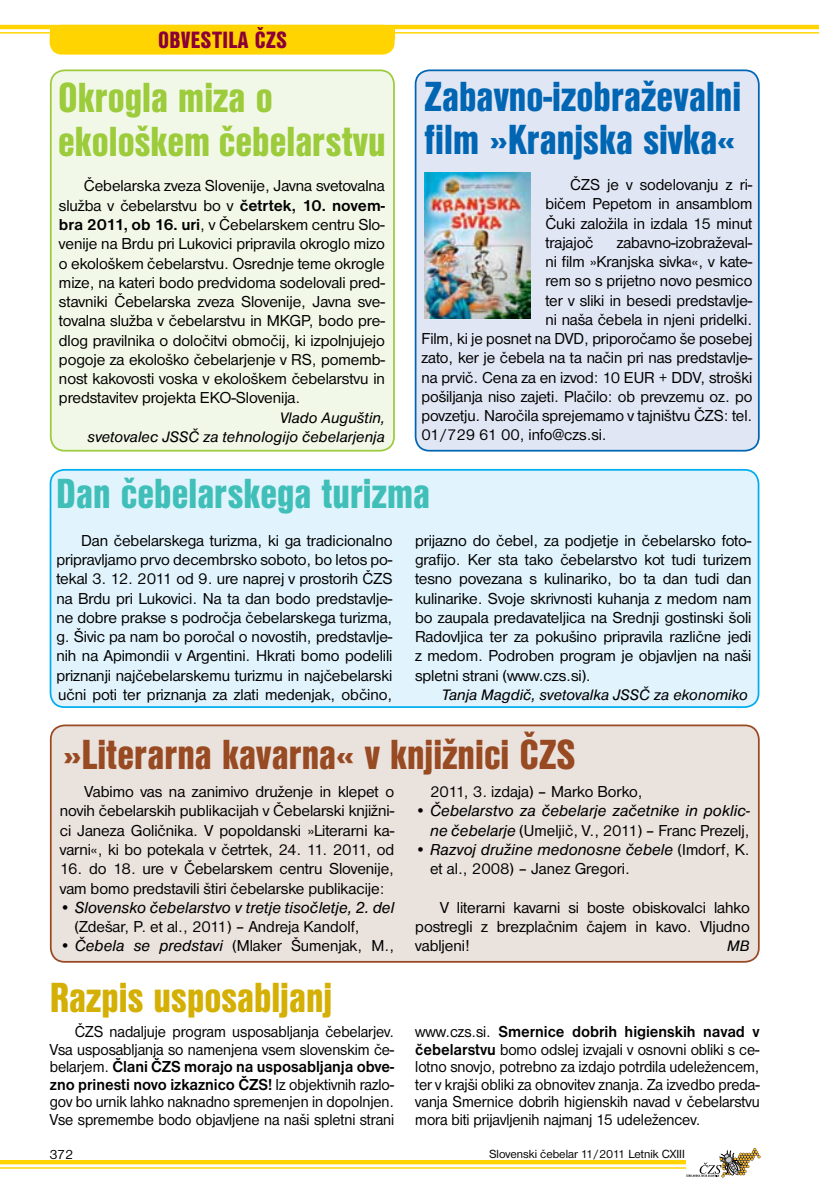
<style>
.page{position:relative;width:819px;height:1191px;background:#fff}
.page>*{position:absolute;margin:0;border:0;box-sizing:border-box;transform-origin:0 0}
.t1{font:43.75px/43.8px "Nimbus San DEE Blac Cond";color:#0066b3}
.t2{font:43.75px/43.8px "Nimbus San DEE Blac Cond";color:#9ccb3b}
.t3{font:43.75px "Nimbus San DEE Blac Cond";color:#984a22}
.t4{font:43.75px "Nimbus San DEE Blac Cond";color:#40bfb9}
.t5{font:43.75px "Nimbus San DEE Blac Cond";color:#d4b005}
.t6{font:24.5px "Nimbus San DEE Blac Cond";letter-spacing:.015em;color:#8b0037}
.t7{font:16.45px/19.2px "Nimbus San DEE";letter-spacing:-.005em;color:#000;text-align:justify}
.t8{font:16.45px/17.5px "Nimbus San DEE";letter-spacing:-.005em;color:#000;text-align:justify;scale:.95 1}
.t9{font:italic 16.45px/19.2px "Nimbus San DEE";color:#000;text-align:right}
.t10{font:italic 15.75px/19.2px "Nimbus San DEE";color:#000;text-align:right}
.t11{font:14px "Nimbus San DEE";color:#000}
.t12{font:12.25px "Nimbus San DEE";color:#000}
.s1{font-weight:700}
.s2{font-style:italic}
.s3{font-style:normal}
</style>
<div class="page">
<div style="left:50px;top:25px;width:344px;height:30px;background:#ffd400;border-radius:12px"></div>
<hr style="left:0;top:25px;width:819px;height:4px;background:#ffd400">
<hr style="left:0;top:32px;width:819px;height:2px;background:#ffd400">
<div style="left:50px;top:25px;width:344px;height:15px;background:#ffd400"></div>
<hr style="left:0;top:1160px;width:752px;height:4px;background:#ffd400">
<hr style="left:0;top:1167px;width:752px;height:1px;background:#ffd400">
<svg style="left:686px;top:1148px;width:74px;height:29px"></svg>
<div style="left:51px;top:725px;width:707px;height:236px;background:#eae2dd;border-radius:14px"></div>
<div style="left:50px;top:724px;width:709px;height:238px;border:2px solid #984a22;border-radius:14px"></div>
<div style="left:51px;top:70px;width:343px;height:381px;background:#f2f8e8;border-radius:14px"></div>
<div style="left:50px;top:69px;width:345px;height:382px;border:2px solid #9ccb3b;border-radius:14px"></div>
<div style="left:415px;top:70px;width:343px;height:381px;background:#e1e6f4;border-radius:14px"></div>
<div style="left:414px;top:69px;width:345px;height:382px;border:2px solid #0066b3;border-radius:14px"></div>
<img style="left:424px;top:172px;width:106px;height:147px">
<div style="left:50px;top:470px;width:708px;height:237px;background:#e1f4fd;border-radius:14px"></div>
<div style="left:50px;top:469px;width:709px;height:239px;border:2px solid #00aeef;border-radius:14px"></div>
<h2 class="t6" style="left:158px;top:26px;width:130px">OBVESTILA ČZS</h2>
<h1 class="t2" style="left:58px;top:76px;width:329px">Okrogla miza o ekološkem čebelarstvu</h1>
<p class="t7" style="left:59px;top:177px;width:327px;text-indent:25px">Čebelarska zveza Slovenije, Javna svetovalna služba v čebelarstvu bo v <span class="s1">četrtek, 10. novem&shy;bra 2011, ob 16. uri</span>, v Čebelarskem centru Slo&shy;venije na Brdu pri Lukovici pripravila okroglo mizo o ekološkem čebelarstvu. Osrednje teme okrogle mize, na kateri bodo predvidoma sodelovali pred&shy;stavniki Čebelarska zveza Slovenije, Javna sve&shy;tovalna služba v čebelarstvu in MKGP, bodo pre&shy;dlog pravilnika o določitvi območij, ki izpolnjujejo pogoje za ekološko čebelarjenje v RS, pomemb&shy;nost kakovosti voska v ekološkem čebelarstvu in predstavitev projekta EKO-Slovenija.</p>
<p class="t10" style="left:87px;top:408px;width:299px">Vlado Auguštin,<br>svetovalec JSSČ za tehnologijo čebelarjenja</p>
<h1 class="t1" style="left:424px;top:74px;width:318px">Zabavno-izobraževalni film »Kranjska sivka«</h1>
<p class="t7" style="left:545px;top:175px;width:208px;text-indent:25px">ČZS je v sodelovanju z ri&shy;bičem Pepetom in ansamblom Čuki založila in izdala 15 minut trajajoč</p>
<p class="t7" style="left:616px;top:233px;width:137px">zabavno-izobraževal-</p>
<p class="t7" style="left:545px;top:252px;width:208px">ni film »Kranjska sivka«, v kate-</p>
<p class="t7" style="left:545px;top:271px;width:208px">rem so s prijetno novo pesmico</p>
<p class="t7" style="left:545px;top:291px;width:208px">ter v sliki in besedi predstavlje-</p>
<p class="t7" style="left:545px;top:310px;width:208px">ni naša čebela in njeni pridelki.</p>
<p class="t7" style="left:421px;top:329px;width:332px">Film, ki je posnet na DVD, priporočamo še posebej</p>
<p class="t7" style="left:421px;top:348px;width:332px">zato, ker je čebela na ta način pri nas predstavlje-</p>
<p class="t7" style="left:421px;top:368px;width:332px">na prvič. Cena za en izvod: 10 EUR + DDV, stroški</p>
<p class="t7" style="left:421px;top:387px;width:332px">pošiljanja niso zajeti. Plačilo: ob prevzemu oz. po</p>
<p class="t7" style="left:421px;top:406px;width:332px">povzetju. Naročila sprejemamo v tajništvu ČZS: tel.</p>
<p class="t7" style="left:421px;top:425px;width:187px">01/729 61 00, info@czs.si.</p>
<h1 class="t4" style="left:56px;top:468px;width:375px">Dan čebelarskega turizma</h1>
<p class="t7" style="left:56px;top:531px;width:338px;text-indent:25px">Dan čebelarskega turizma, ki ga tradicionalno pripravljamo prvo decembrsko soboto, bo letos po&shy;tekal 3. 12. 2011 od 9. ure naprej v prostorih ČZS na Brdu pri Lukovici. Na ta dan bodo predstavlje&shy;ne dobre prakse s področja čebelarskega turizma, g. Šivic pa nam bo poročal o novostih, predstavlje&shy;nih na Apimondii v Argentini. Hkrati bomo podelili priznanji najčebelarskemu turizmu in najčebelarski učni poti ter priznanja za zlati medenjak, občino,</p>
<p class="t7" style="left:415px;top:531px;width:338px">prijazno do čebel, za podjetje in čebelarsko foto&shy;grafijo. Ker sta tako čebelarstvo kot tudi turizem tesno povezana s kulinariko, bo ta dan tudi dan kulinarike. Svoje skrivnosti kuhanja z medom nam bo zaupala predavateljica na Srednji gostinski šoli Radovljica ter za pokušino pripravila različne jedi z medom. Podroben program je objavljen na naši spletni strani (www.czs.si).</p>
<p class="t10" style="left:441px;top:685px;width:308px">Tanja Magdič, svetovalka JSSČ za ekonomiko</p>
<h1 class="t3" style="left:63px;top:729px;width:513px">»Literarna kavarna« v knjižnici ČZS</h1>
<p class="t7" style="left:60px;top:782px;width:336px;text-indent:25px">Vabimo vas na zanimivo druženje in klepet o novih čebelarskih publikacijah v Čebelarski knjižni&shy;ci Janeza Goličnika. V popoldanski »Literarni ka&shy;varni«, ki bo potekala v četrtek, 24. 11. 2011, od</p>
<p class="t7" style="left:60px;top:859px;width:336px">16. do 18. ure v Čebelarskem centru Slovenije, vam bomo predstavili štiri čebelarske publikacije:</p>
<p class="t9" style="left:60px;top:898px;width:336px">• Slovensko čebelarstvo v tretje tisočletje, 2. del</p>
<p class="t7" style="left:75px;top:917px;width:286px">(Zdešar, P. et al., 2011) – Andreja Kandolf,</p>
<p class="t7" style="left:60px;top:936px;width:336px"><span class="s2">• Čebela se predstavi</span> (Mlaker Šumenjak, M.,</p>
<p class="t7" style="left:430px;top:782px;width:214px">2011, 3. izdaja) – Marko Borko,</p>
<p class="t9" style="left:415px;top:801px;width:336px">• Čebelarstvo za čebelarje začetnike in poklic&shy;ne čebelarje <span class="s3">(Umeljič, V., 2011) – Franc Prezelj,</span></p>
<p class="t7" style="left:430px;top:840px;width:321px;text-indent:-15px"><span class="s2">• Razvoj družine medonosne čebele</span> (Imdorf, K. et al., 2008) – Janez Gregori.</p>
<p class="t7" style="left:415px;top:898px;width:336px;text-indent:25px">V literarni kavarni si boste obiskovalci lahko postregli z brezplačnim čajem in kavo. Vljudno vabljeni!</p>
<p class="t10" style="left:727px;top:936px;width:24px">MB</p>
<h1 class="t5" style="left:50px;top:972px;width:284px">Razpis usposabljanj</h1>
<p class="t8" style="left:50px;top:1023px;width:364px;text-indent:25px">ČZS nadaljuje program usposabljanja čebelarjev.<br>Vsa usposabljanja so namenjena vsem slovenskim če&shy;belarjem. <span class="s1">Člani ČZS morajo na usposabljanja obve&shy;zno prinesti novo izkaznico ČZS!</span> Iz objektivnih razlo&shy;gov bo urnik lahko naknadno spremenjen in dopolnjen.<br>Vse spremembe bodo objavljene na naši spletni strani</p>
<p class="t8" style="left:415px;top:1023px;width:364px">www.czs.si. <span class="s1">Smernice dobrih higienskih navad v čebelarstvu</span> bomo odslej izvajali v osnovni obliki s ce&shy;lotno snovjo, potrebno za izdajo potrdila udeležencem, ter v krajši obliki za obnovitev znanja. Za izvedbo preda&shy;vanja Smernice dobrih higienskih navad v čebelarstvu mora biti prijavljenih najmanj 15 udeležencev.</p>
<p class="t11" style="left:50px;top:1146px;width:25px">372</p>
<p class="t12" style="left:489px;top:1147px;width:197px">Slovenski čebelar 11/2011 Letnik CXIII</p>
</div>
